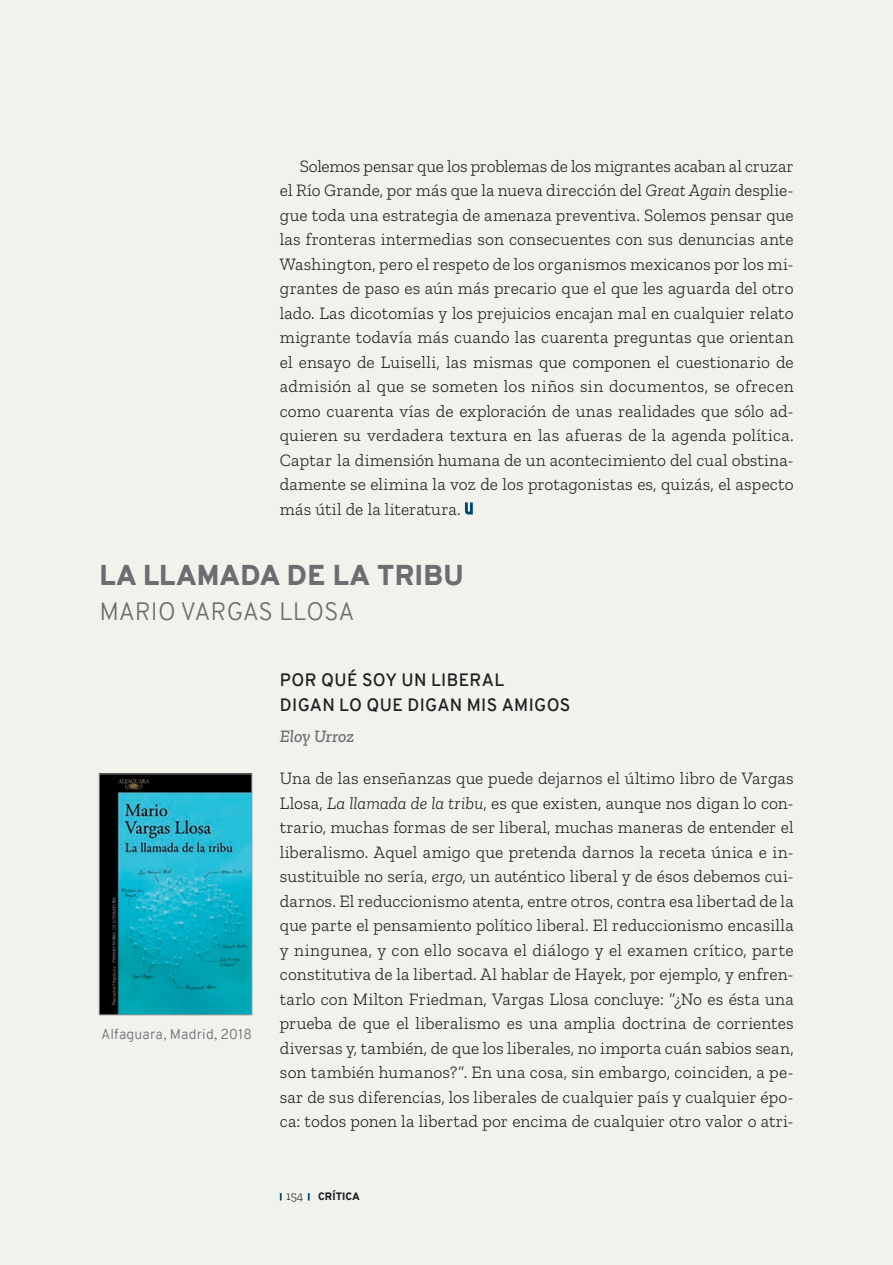
<style>
.page{position:relative;width:893px;height:1265px;background:#f2f2ed}
.page>*{position:absolute;margin:0;border:0;box-sizing:border-box;transform-origin:0 0}
.Reseña_título_genera{font:900 28px "Overpass";letter-spacing:.01em;color:#6c6d70}
.Reseña_subtítulo_gen{font:300 24.5px "Overpass";letter-spacing:-.01em;color:#6c6d70}
.Cuerpo_del_texto{font:300 17.5px/24.5px "Zilla Slab";letter-spacing:.01em;color:#231f20;text-align:justify}
.Reseña_subtítulo{font:600 17.5px/24.5px "Overpass";letter-spacing:.02em;color:#231f20}
.Reseña_autor{font:italic 500 17.5px "Zilla Slab";color:#6c6d70}
.Reseña_ficha_pág__iz{font:300 14px "Overpass";letter-spacing:.01em;color:#6c6d70}
.t1{font:900 10.5px "Overpass";letter-spacing:.01em;color:#231f20}
.s1{font-style:italic}
.s2{font-family:"Zilla Slab";font-weight:300;font-size:12.25px}
</style>
<div class="page">
<svg style="left:280px;top:1193px;width:2px;height:7px"></svg>
<svg style="left:308px;top:1193px;width:2px;height:7px"></svg>
<svg style="left:465px;top:502px;width:8px;height:13px"></svg>
<img style="left:101px;top:776px;width:149px;height:237px">
<div style="left:99px;top:774px;width:153px;height:241px;border:1px solid #939598"></div>
<p class="Cuerpo_del_texto" style="left:280px;top:154px;width:515px;text-indent:20px">Solemos pensar que los problemas de los migrantes acaban al cruzar el Río Grande, por más que la nueva dirección del <span class="s1">Great Again</span> desplie&shy;gue toda una estrategia de amenaza preventiva. Solemos pensar que las fronteras intermedias son consecuentes con sus denuncias ante Washington, pero el respeto de los organismos mexicanos por los mi&shy;grantes de paso es aún más precario que el que les aguarda del otro lado. Las dicotomías y los prejuicios encajan mal en cualquier relato migrante todavía más cuando las cuarenta preguntas que orientan el ensayo de Luiselli, las mismas que componen el cuestionario de admisión al que se someten los niños sin documentos, se ofrecen como cuarenta vías de exploración de unas realidades que sólo ad&shy;quieren su verdadera textura en las afueras de la agenda política.<br>Captar la dimensión humana de un acontecimiento del cual obstina&shy;damente se elimina la voz de los protagonistas es, quizás, el aspecto más útil de la literatura.</p>
<p class="Reseña_título_genera" style="left:99px;top:555px;width:366px">LA LLAMADA DE LA TRIBU</p>
<p class="Reseña_subtítulo_gen" style="left:99px;top:593px;width:257px">MARIO VARGAS LLOSA</p>
<p class="Reseña_ficha_pág__iz" style="left:101px;top:1024px;width:152px">Alfaguara, Madrid, 2018</p>
<p class="Reseña_subtítulo" style="left:280px;top:668px;width:292px">POR QUÉ SOY UN LIBERAL<br>DIGAN LO QUE DIGAN MIS AMIGOS</p>
<p class="Reseña_autor" style="left:280px;top:726px;width:76px">Eloy Urroz</p>
<p class="Cuerpo_del_texto" style="left:280px;top:766px;width:515px">Una de las enseñanzas que puede dejarnos el último libro de Vargas Llosa, <span class="s1">La llamada de la tribu</span>, es que existen, aunque nos digan lo con&shy;trario, muchas formas de ser liberal, muchas maneras de entender el liberalismo. Aquel amigo que pretenda darnos la receta única e in&shy;sustituible no sería, <span class="s1">ergo</span>, un auténtico liberal y de ésos debemos cui&shy;darnos. El reduccionismo atenta, entre otros, contra esa libertad de la que parte el pensamiento político liberal. El reduccionismo encasilla y ningunea, y con ello socava el diálogo y el examen crítico, parte constitutiva de la libertad. Al hablar de Hayek, por ejemplo, y enfren&shy;tarlo con Milton Friedman, Vargas Llosa concluye: “¿No es ésta una prueba de que el liberalismo es una amplia doctrina de corrientes diversas y, también, de que los liberales, no importa cuán sabios sean, son también humanos?”. En una cosa, sin embargo, coinciden, a pe&shy;sar de sus diferencias, los liberales de cualquier país y cualquier épo&shy;ca: todos ponen la libertad por encima de cualquier otro valor o atri-</p>
<p class="t1" style="left:286px;top:1189px;width:75px"><span class="s2">154</span> CRÍTICA</p>
</div>
